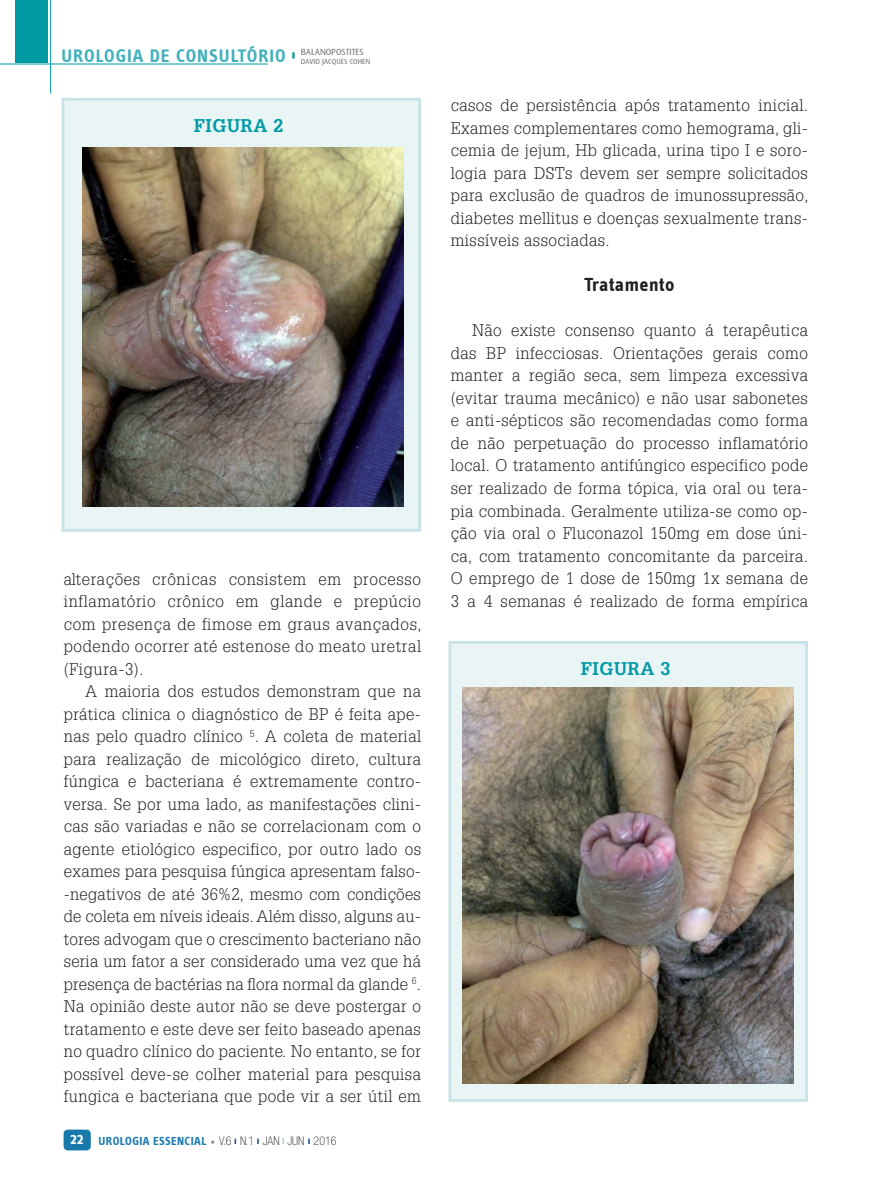
<style>
.page{position:relative;width:893px;height:1191px;background:#fff}
.page>*{position:absolute;margin:0;border:0;box-sizing:border-box;transform-origin:0 0}
.t1{font:19.5px "Info Text Bold Tf";letter-spacing:.02em;color:#231f20}
.t2{font:18.6px "Info Text Bold Tf";letter-spacing:.05em;color:#43b1bb}
.t3{font:700 18px "Glypha";letter-spacing:.03em;color:#009aa5}
.t4{font:300 16.5px/22.5px "Glypha";letter-spacing:.025em;color:#231f20;text-align:justify}
.t5{font:12px "Info Text Bold Tf";letter-spacing:.03em;color:#1979ab}
.t6{font:7.5px "Dax";color:#6c6d70}
.s1{font-size:15px;color:#fff}
.s2{font-family:"Helvetica Neue";font-weight:100;font-stretch:condensed;color:#231f20}
</style>
<div class="page">
<div style="left:15px;top:0;width:33px;height:62px;background:#009aa5"></div>
<svg style="left:292px;top:52px;width:3px;height:7px"></svg>
<hr style="left:50px;top:0;width:1px;height:93px;background:#009aa5">
<hr style="left:0;top:64px;width:268px;height:1px;background:#009aa5">
<div style="left:64px;top:1129px;width:27px;height:21px;background:#1979ab;border-radius:4px"></div>
<svg style="left:62px;top:98px;width:359px;height:433px;background:#e4f0f2"></svg>
<img style="left:82px;top:147px;width:321px;height:359px">
<svg style="left:448px;top:641px;width:360px;height:460px;background:#e2eeef"></svg>
<img style="left:463px;top:688px;width:331px;height:395px">
<p class="t2" style="left:62px;top:45px;width:304px">UROLOGIA DE CONSULTÓRIO <sup>BALANOPOSTITES</sup></p>
<p class="t6" style="left:301px;top:57px;width:71px">DAVID JACQUES COHEN</p>
<p class="t3" style="left:194px;top:114px;width:91px">FIGURA 2</p>
<p class="t4" style="left:64px;top:567px;width:359px">alterações crônicas consistem em processo inflamatório crônico em glande e prepúcio com presença de fimose em graus avançados, podendo ocorrer até estenose do meato uretral (Figura-3).</p>
<p class="t4" style="left:64px;top:680px;width:359px;text-indent:21px">A maioria dos estudos demonstram que na prática clinica o diagnóstico de BP é feita ape&shy;nas pelo quadro clínico <sup>5</sup>. A coleta de material para realização de micológico direto, cultura fúngica e bacteriana é extremamente contro&shy;versa. Se por uma lado, as manifestações clini&shy;cas são variadas e não se correlacionam com o agente etiológico especifico, por outro lado os exames para pesquisa fúngica apresentam falso--negativos de até 36%2, mesmo com condições de coleta em níveis ideais. Além disso, alguns au&shy;tores advogam que o crescimento bacteriano não seria um fator a ser considerado uma vez que há presença de bactérias na flora normal da glande <sup>6</sup>.<br>Na opinião deste autor não se deve postergar o tratamento e este deve ser feito baseado apenas no quadro clínico do paciente. No entanto, se for possível deve-se colher material para pesquisa fungica e bacteriana que pode vir a ser útil em</p>
<p class="t5" style="left:70px;top:1134px;width:268px"><span class="s1">22</span> UROLOGIA ESSENCIAL <span class="s2">V.6 N.1 JAN JUN 2016</span></p>
<p class="t4" style="left:451px;top:94px;width:359px">casos de persistência após tratamento inicial.<br>Exames complementares como hemograma, gli&shy;cemia de jejum, Hb glicada, urina tipo I e soro&shy;logia para DSTs devem ser sempre solicitados para exclusão de quadros de imunossupressão, diabetes mellitus e doenças sexualmente trans&shy;missíveis associadas.</p>
<p class="t1" style="left:584px;top:274px;width:92px">Tratamento</p>
<p class="t4" style="left:451px;top:319px;width:359px;text-indent:21px">Não existe consenso quanto á terapêutica das BP infecciosas. Orientações gerais como manter a região seca, sem limpeza excessiva (evitar trauma mecânico) e não usar sabonetes e anti-sépticos são recomendadas como forma de não perpetuação do processo inflamatório local. O tratamento antifúngico especifico pode ser realizado de forma tópica, via oral ou tera&shy;pia combinada. Geralmente utiliza-se como op&shy;ção via oral o Fluconazol 150mg em dose úni&shy;ca, com tratamento concomitante da parceira.<br>O emprego de 1 dose de 150mg 1x semana de 3 a 4 semanas é realizado de forma empírica</p>
<p class="t3" style="left:581px;top:657px;width:91px">FIGURA 3</p>
</div>
